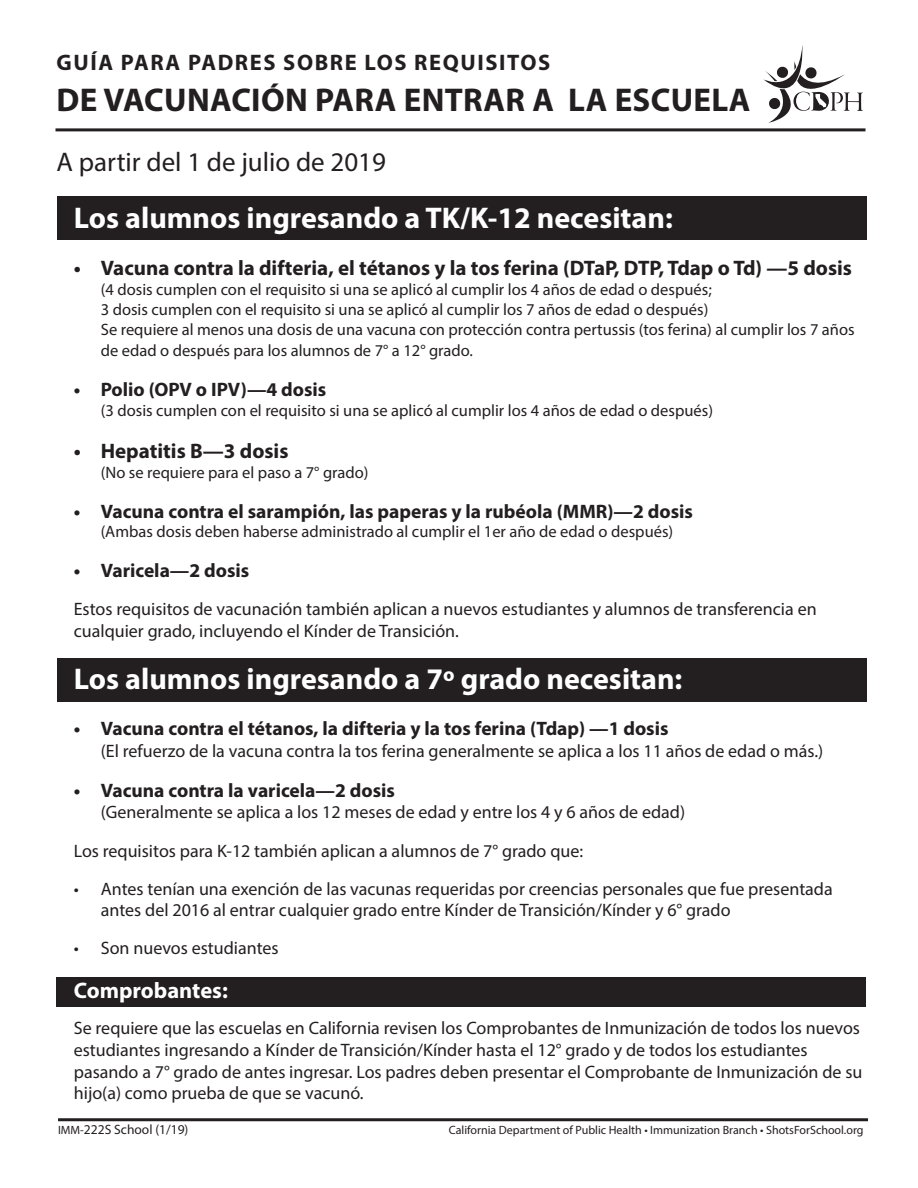
<style>
.page{position:relative;width:918px;height:1188px;background:#fff}
.page>*{position:absolute;margin:0;border:0;box-sizing:border-box;transform-origin:0 0}
.t1{font:700 33px "Myriad Pro";letter-spacing:.01em;color:#231f20}
.t2{font:700 30px "Myriad Pro";color:#fff}
.t3{font:27px "Myriad Pro";color:#231f20}
.t4{font:700 22.5px "Myriad Pro";letter-spacing:.07em;color:#231f20}
.t5{font:700 22.5px "Myriad Pro";color:#fff}
.t6{font:700 21px "Myriad Pro";color:#231f20}
.t7{font:700 19.5px "Myriad Pro";color:#231f20}
.t8{font:18px/21.6px "Myriad Pro";color:#231f20}
.t9{font:16.5px/19.8px "Myriad Pro";color:#231f20}
.t10{font:13.5px "Myriad Pro";color:#231f20}
.t11{font:12px "Myriad Pro";color:#231f20}
.s1{font-size:12px}
</style>
<div class="page">
<div style="left:56px;top:977px;width:810px;height:30px;background:#231f20"></div>
<div style="left:57px;top:197px;width:810px;height:43px;background:#231f20"></div>
<div style="left:57px;top:659px;width:810px;height:43px;background:#231f20"></div>
<hr style="left:58px;top:1118px;width:810px;height:3px;background:#231f20">
<hr style="left:56px;top:128px;width:810px;height:3px;background:#231f20">
<svg style="left:763px;top:45px;width:100px;height:78px"></svg>
<p class="t4" style="left:57px;top:48px;width:495px">GUÍA PARA PADRES SOBRE LOS REQUISITOS</p>
<p class="t1" style="left:57px;top:78px;width:695px">DE VACUNACIÓN PARA ENTRAR A LA ESCUELA</p>
<p class="t3" style="left:57px;top:146px;width:331px">A partir del 1 de julio de 2019</p>
<p class="t2" style="left:74px;top:198px;width:601px">Los alumnos ingresando a TK/K-12 necesitan:</p>
<p class="t6" style="left:74px;top:255px;width:780px">• Vacuna contra la difteria, el tétanos y la tos ferina (DTaP, DTP, Tdap o Td) —5 dosis</p>
<p class="t9" style="left:101px;top:280px;width:755px">(4 dosis cumplen con el requisito si una se aplicó al cumplir los 4 años de edad o después;<br>3 dosis cumplen con el requisito si una se aplicó al cumplir los 7 años de edad o después)<br>Se requiere al menos una dosis de una vacuna con protección contra pertussis (tos ferina) al cumplir los 7 años</p>
<p class="t9" style="left:101px;top:341px;width:374px">de edad o después para los alumnos de 7° a 12° grado.</p>
<p class="t7" style="left:74px;top:377px;width:254px">• Polio (OPV o IPV)—4 dosis</p>
<p class="t9" style="left:101px;top:400px;width:614px">(3 dosis cumplen con el requisito si una se aplicó al cumplir los 4 años de edad o después)</p>
<p class="t6" style="left:74px;top:437px;width:216px">• Hepatitis B—3 dosis</p>
<p class="t9" style="left:101px;top:462px;width:269px">(No se requiere para el paso a 7° grado)</p>
<p class="t7" style="left:74px;top:498px;width:621px">• Vacuna contra el sarampión, las paperas y la rubéola (MMR)—2 dosis</p>
<p class="t9" style="left:101px;top:522px;width:574px">(Ambas dosis deben haberse administrado al cumplir el 1er año de edad o después)</p>
<p class="t7" style="left:74px;top:558px;width:177px">• Varicela—2 dosis</p>
<p class="t8" style="left:74px;top:598px;width:744px">Estos requisitos de vacunación también aplican a nuevos estudiantes y alumnos de transferencia en cualquier grado, incluyendo el Kínder de Transición.</p>
<p class="t2" style="left:74px;top:660px;width:610px">Los alumnos ingresando a 7º grado necesitan:</p>
<p class="t7" style="left:74px;top:716px;width:596px">• Vacuna contra el tétanos, la difteria y la tos ferina (Tdap) —1 dosis</p>
<p class="t8" style="left:101px;top:740px;width:724px">(El refuerzo de la vacuna contra la tos ferina generalmente se aplica a los 11 años de edad o más.)</p>
<p class="t7" style="left:74px;top:778px;width:323px">• Vacuna contra la varicela—2 dosis</p>
<p class="t8" style="left:101px;top:801px;width:586px">(Generalmente se aplica a los 12 meses de edad y entre los 4 y 6 años de edad)</p>
<p class="t8" style="left:74px;top:839px;width:511px">Los requisitos para K-12 también aplican a alumnos de 7° grado que:</p>
<p class="t8" style="left:101px;top:877px;width:734px;text-indent:-27px">• Antes tenían una exención de las vacunas requeridas por creencias personales que fue presentada antes del 2016 al entrar cualquier grado entre Kínder de Transición/Kínder y 6° grado</p>
<p class="t8" style="left:74px;top:937px;width:206px">• Son nuevos estudiantes</p>
<p class="t5" style="left:74px;top:976px;width:156px">Comprobantes:</p>
<p class="t8" style="left:74px;top:1017px;width:790px">Se requiere que las escuelas en California revisen los Comprobantes de Inmunización de todos los nuevos estudiantes ingresando a Kínder de Transición/Kínder hasta el 12° grado y de todos los estudiantes pasando a 7° grado de antes ingresar. Los padres deben presentar el Comprobante de Inmunización de su hijo(a) como prueba de que se vacunó.</p>
<p class="t10" style="left:58px;top:1121px;width:132px"><span class="s1">IMM-</span>222S School (1/19)</p>
<p class="t11" style="left:449px;top:1123px;width:416px">California Department of Public Health • Immunization Branch • ShotsForSchool.org</p>
</div>
